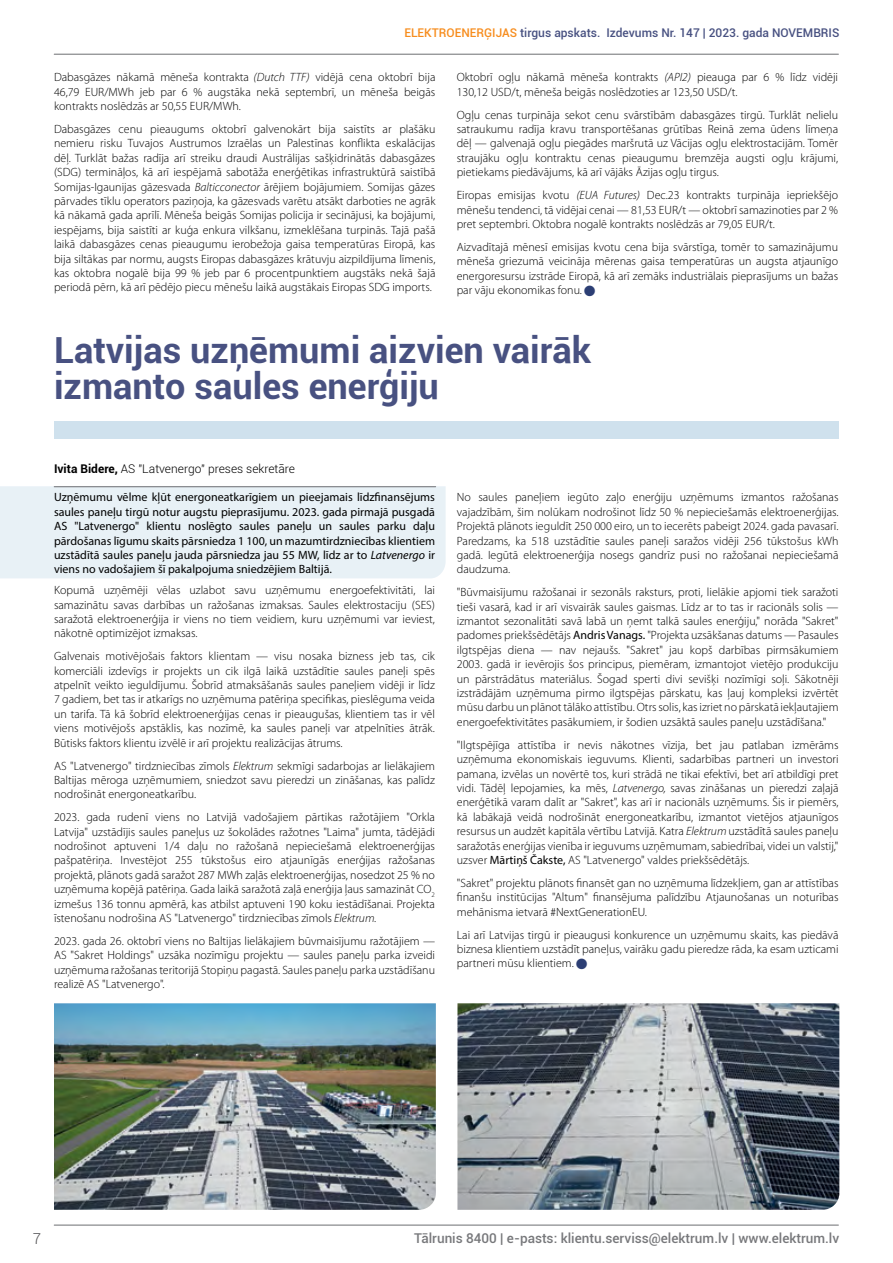
<style>
.page{position:relative;width:893px;height:1263px;background:#fff}
.page>*{position:absolute;margin:0;border:0;box-sizing:border-box;transform-origin:0 0}
.t1{font:700 36px/36px "Roboto";color:#485181}
.t2{font:300 15px "Roboto";color:#4d4d4f}
.t3{font:500 13.5px "Roboto";color:#77787b}
.t4{font:300 12px/14.4px "Myriad Pro";color:#000;text-align:justify}
.t5{font:12px/14.4px "Myriad Pro";color:#000;text-align:justify}
.t6{font:500 12px "Roboto";color:#485181}
.t7{font:300 12px "Roboto";color:#000}
.s1{color:#f78d1e}
.s2{font-style:italic}
.s3{color:#2c3e74}
.s4{font-weight:700}
.s5{font-weight:400}
</style>
<div class="page">
<hr style="left:54px;top:54px;width:784px;height:1px;background:#6d6e71">
<hr style="left:54px;top:1225px;width:784px;height:1px;background:#6d6e71">
<div style="left:54px;top:421px;width:784px;height:17px;background:#cfe1ed"></div>
<div style="left:0;top:486px;width:446px;height:92px;background:#e8f1f6"></div>
<hr style="left:54px;top:486px;width:382px;height:1px;background:#6d6e71">
<img style="left:54px;top:1003px;width:382px;height:207px">
<img style="left:457px;top:1003px;width:382px;height:207px">
<p class="t6" style="left:404px;top:25px;width:437px"><span class="s1">ELEKTROENERĢIJAS</span> tirgus apskats. Izdevums Nr. 147 | 2023. gada NOVEMBRIS</p>
<p class="t4" style="left:54px;top:70px;width:383px">Dabasgāzes nākamā mēneša kontrakta <span class="s2">(Dutch TTF)</span> vidējā cena oktobrī bija 46,79 EUR/MWh jeb par 6 % augstāka nekā septembrī, un mēneša beigās kontrakts noslēdzās ar 50,55 EUR/MWh.</p>
<p class="t4" style="left:54px;top:122px;width:383px">Dabasgāzes cenu pieaugums oktobrī galvenokārt bija saistīts ar plašāku nemieru risku Tuvajos Austrumos Izraēlas un Palestīnas konflikta eskalācijas dēļ. Turklāt bažas radīja arī streiku draudi Austrālijas sašķidrinātās dabasgāzes (SDG) termināļos, kā arī iespējamā sabotāža enerģētikas infrastruktūrā saistībā Somijas-Igaunijas gāzesvada <span class="s2">Balticconector</span> ārējiem bojājumiem. Somijas gāzes pārvades tīklu operators paziņoja, ka gāzesvads varētu atsākt darboties ne agrāk kā nākamā gada aprīlī. Mēneša beigās Somijas policija ir secinājusi, ka bojājumi, iespējams, bija saistīti ar kuģa enkura vilkšanu, izmeklēšana turpinās. Tajā pašā laikā dabasgāzes cenas pieaugumu ierobežoja gaisa temperatūras Eiropā, kas bija siltākas par normu, augsts Eiropas dabasgāzes krātuvju aizpildījuma līmenis, kas oktobra nogalē bija 99 % jeb par 6 procentpunktiem augstāks nekā šajā periodā pērn, kā arī pēdējo piecu mēnešu laikā augstākais Eiropas SDG imports.</p>
<p class="t4" style="left:457px;top:70px;width:383px">Oktobrī ogļu nākamā mēneša kontrakts <span class="s2">(API2)</span> pieauga par 6 % līdz vidēji<br>130,12 USD/t, mēneša beigās noslēdzoties ar 123,50 USD/t.</p>
<p class="t4" style="left:457px;top:107px;width:383px">Ogļu cenas turpināja sekot cenu svārstībām dabasgāzes tirgū. Turklāt nelielu satraukumu radīja kravu transportēšanas grūtības Reinā zema ūdens līmeņa dēļ — galvenajā ogļu piegādes maršrutā uz Vācijas ogļu elektrostacijām. Tomēr straujāku ogļu kontraktu cenas pieaugumu bremzēja augsti ogļu krājumi, pietiekams piedāvājums, kā arī vājāks Āzijas ogļu tirgus.</p>
<p class="t4" style="left:457px;top:188px;width:383px">Eiropas emisijas kvotu <span class="s2">(EUA Futures)</span> Dec.23 kontrakts turpināja iepriekšējo mēnešu tendenci, tā vidējai cenai — 81,53 EUR/t — oktobrī samazinoties par 2 % pret septembri. Oktobra nogalē kontrakts noslēdzās ar 79,05 EUR/t.</p>
<p class="t4" style="left:457px;top:239px;width:383px">Aizvadītajā mēnesī emisijas kvotu cena bija svārstīga, tomēr to samazinājumu mēneša griezumā veicināja mērenas gaisa temperatūras un augsta atjaunīgo energoresursu izstrāde Eiropā, kā arī zemāks industriālais pieprasījums un bažas par vāju ekonomikas fonu. <span class="s3">■</span></p>
<h1 class="t1" style="left:54px;top:331px;width:539px">Latvijas uzņēmumi aizvien vairāk izmanto saules enerģiju</h1>
<p class="t7" style="left:54px;top:460px;width:243px"><span class="s4">Ivita Bidere,</span> AS "Latvenergo" preses sekretāre</p>
<p class="t5" style="left:54px;top:490px;width:383px">Uzņēmumu vēlme kļūt energoneatkarīgiem un pieejamais līdzfinansējums saules paneļu tirgū notur augstu pieprasījumu. 2023. gada pirmajā pusgadā AS "Latvenergo" klientu noslēgto saules paneļu un saules parku daļu pārdošanas līgumu skaits pārsniedza 1 100, un mazumtirdzniecības klientiem uzstādītā saules paneļu jauda pārsniedza jau 55 MW, līdz ar to <span class="s2">Latvenergo</span> ir viens no vadošajiem šī pakalpojuma sniedzējiem Baltijā.</p>
<p class="t4" style="left:54px;top:583px;width:383px">Kopumā uzņēmēji vēlas uzlabot savu uzņēmumu energoefektivitāti, lai samazinātu savas darbības un ražošanas izmaksas. Saules elektrostaciju (SES) saražotā elektroenerģija ir viens no tiem veidiem, kuru uzņēmumi var ieviest, nākotnē optimizējot izmaksas.</p>
<p class="t4" style="left:54px;top:649px;width:383px">Galvenais motivējošais faktors klientam — visu nosaka bizness jeb tas, cik komerciāli izdevīgs ir projekts un cik ilgā laikā uzstādītie saules paneļi spēs atpelnīt veikto ieguldījumu. Šobrīd atmaksāšanās saules paneļiem vidēji ir līdz 7 gadiem, bet tas ir atkarīgs no uzņēmuma patēriņa specifikas, pieslēguma veida un tarifa. Tā kā šobrīd elektroenerģijas cenas ir pieaugušas, klientiem tas ir vēl viens motivējošs apstāklis, kas nozīmē, ka saules paneļi var atpelnīties ātrāk.<br>Būtisks faktors klientu izvēlē ir arī projektu realizācijas ātrums.</p>
<p class="t4" style="left:54px;top:758px;width:382px">AS "Latvenergo" tirdzniecības zīmols <span class="s2">Elektrum</span> sekmīgi sadarbojas ar lielākajiem Baltijas mēroga uzņēmumiem, sniedzot savu pieredzi un zināšanas, kas palīdz nodrošināt energoneatkarību.</p>
<p class="t4" style="left:54px;top:810px;width:383px">2023. gada rudenī viens no Latvijā vadošajiem pārtikas ražotājiem "Orkla Latvija" uzstādījis saules paneļus uz šokolādes ražotnes "Laima" jumta, tādējādi nodrošinot aptuveni 1/4 daļu no ražošanā nepieciešamā elektroenerģijas pašpatēriņa. Investējot 255 tūkstošus eiro atjaunīgās enerģijas ražošanas projektā, plānots gadā saražot 287 MWh zaļās elektroenerģijas, nosedzot 25 % no uzņēmuma kopējā patēriņa. Gada laikā saražotā zaļā enerģija ļaus samazināt CO<sub>2 </sub>izmešus 136 tonnu apmērā, kas atbilst aptuveni 190 koku iestādīšanai. Projekta īstenošanu nodrošina AS "Latvenergo" tirdzniecības zīmols <span class="s2">Elektrum.</span></p>
<p class="t4" style="left:54px;top:934px;width:383px">2023. gada 26. oktobrī viens no Baltijas lielākajiem būvmaisījumu ražotājiem — AS "Sakret Holdings" uzsāka nozīmīgu projektu — saules paneļu parka izveidi uzņēmuma ražošanas teritorijā Stopiņu pagastā. Saules paneļu parka uzstādīšanu realizē AS "Latvenergo".</p>
<p class="t4" style="left:457px;top:490px;width:383px">No saules paneļiem iegūto zaļo enerģiju uzņēmums izmantos ražošanas vajadzībām, šim nolūkam nodrošinot līdz 50 % nepieciešamās elektroenerģijas.<br>Projektā plānots ieguldīt 250 000 eiro, un to iecerēts pabeigt 2024. gada pavasarī.<br>Paredzams, ka 518 uzstādītie saules paneļi saražos vidēji 256 tūkstošus kWh gadā. Iegūtā elektroenerģija nosegs gandrīz pusi no ražošanai nepieciešamā daudzuma.</p>
<p class="t4" style="left:457px;top:585px;width:383px">"Būvmaisījumu ražošanai ir sezonāls raksturs, proti, lielākie apjomi tiek saražoti tieši vasarā, kad ir arī visvairāk saules gaismas. Līdz ar to tas ir racionāls solis — izmantot sezonalitāti savā labā un ņemt talkā saules enerģiju," norāda "Sakret" padomes priekšsēdētājs <span class="s5">Andris Vanags.</span> "Projekta uzsākšanas datums — Pasaules ilgtspējas diena — nav nejaušs. "Sakret" jau kopš darbības pirmsākumiem 2003. gadā ir ievērojis šos principus, piemēram, izmantojot vietējo produkciju un pārstrādātus materiālus. Šogad sperti divi sevišķi nozīmīgi soļi. Sākotnēji izstrādājām uzņēmuma pirmo ilgtspējas pārskatu, kas ļauj kompleksi izvērtēt mūsu darbu un plānot tālāko attīstību. Otrs solis, kas izriet no pārskatā iekļautajiem energoefektivitātes pasākumiem, ir šodien uzsāktā saules paneļu uzstādīšana."</p>
<p class="t4" style="left:457px;top:737px;width:383px">"Ilgtspējīga attīstība ir nevis nākotnes vīzija, bet jau patlaban izmērāms uzņēmuma ekonomiskais ieguvums. Klienti, sadarbības partneri un investori pamana, izvēlas un novērtē tos, kuri strādā ne tikai efektīvi, bet arī atbildīgi pret vidi. Tādēļ lepojamies, ka mēs, <span class="s2">Latvenergo,</span> savas zināšanas un pieredzi zaļajā enerģētikā varam dalīt ar "Sakret", kas arī ir nacionāls uzņēmums. Šis ir piemērs, kā labākajā veidā nodrošināt energoneatkarību, izmantot vietējos atjaunīgos resursus un audzēt kapitāla vērtību Latvijā. Katra <span class="s2">Elektrum</span> uzstādītā saules paneļu saražotās enerģijas vienība ir ieguvums uzņēmumam, sabiedrībai, videi un valstij," uzsver <span class="s5">Mārtiņš Čakste,</span> AS "Latvenergo" valdes priekšsēdētājs.</p>
<p class="t4" style="left:457px;top:875px;width:383px">"Sakret" projektu plānots finansēt gan no uzņēmuma līdzekļiem, gan ar attīstības finanšu institūcijas "Altum" finansējuma palīdzību Atjaunošanas un noturības mehānisma ietvarā #NextGenerationEU.</p>
<p class="t4" style="left:457px;top:927px;width:383px">Lai arī Latvijas tirgū ir pieaugusi konkurence un uzņēmumu skaits, kas piedāvā biznesa klientiem uzstādīt paneļus, vairāku gadu pieredze rāda, ka esam uzticami partneri mūsu klientiem. <span class="s3">■</span></p>
<p class="t2" style="left:33px;top:1229px;width:10px">7</p>
<p class="t3" style="left:414px;top:1229px;width:427px">Tālrunis 8400 | e-pasts: klientu.serviss@elektrum.lv | www.elektrum.lv</p>
</div>
